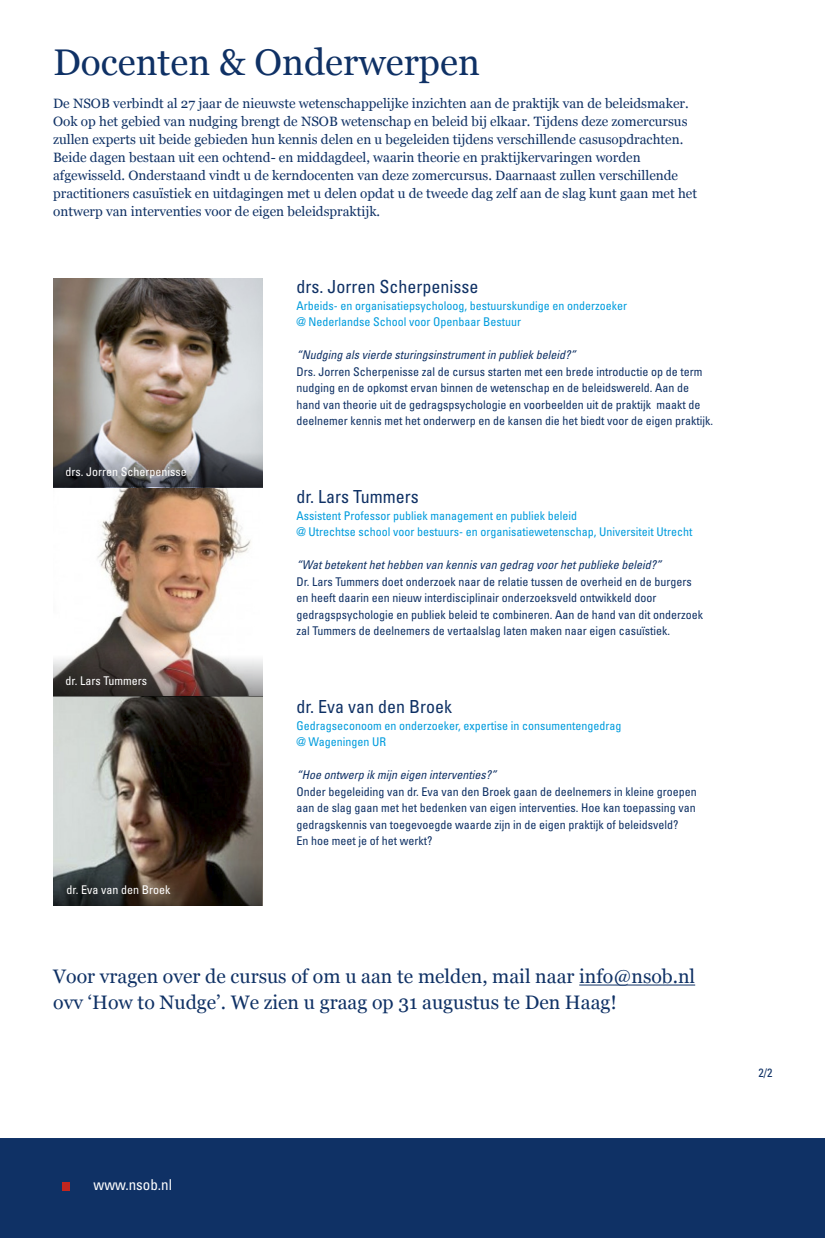
<style>
.page{position:relative;width:825px;height:1238px;background:#fff}
.page>*{position:absolute;margin:0;border:0;box-sizing:border-box;transform-origin:0 0}
.t1{font:37.05px "Georgia";color:#0f3165}
.t2{font:19.5px/25.5px "Georgia";color:#0f3165}
.t3{font:condensed 18px "Univers";color:#0f3165}
.t4{font:condensed 15px "Univers";color:#fff}
.t5{font:13.5px/18px "Georgia";color:#0f3165}
.t6{font:condensed 12px/16.5px "Univers";color:#0f3165}
.t7{font:condensed 12px/16.5px "Univers";color:#009cdd}
.t8{font:italic condensed 12px "Univers";color:#0f3165}
.t9{font:condensed 12px "Univers";color:#fff}
</style>
<div class="page">
<hr style="left:579px;top:984px;width:116px;height:1px;background:#0f3165">
<img style="left:54px;top:279px;width:208px;height:584px">
<svg style="left:53px;top:863px;width:209px;height:42px;background:#423c35"></svg>
<svg style="left:53px;top:654px;width:209px;height:42px;background:#6e615e"></svg>
<svg style="left:53px;top:451px;width:209px;height:36px;background:#616063"></svg>
<div style="left:0;top:1138px;width:825px;height:99px;background:#0f3165"></div>
<div style="left:62px;top:1182px;width:8px;height:8px;background:#c3261f"></div>
<h1 class="t1" style="left:53px;top:40px;width:428px">Docenten &amp; Onderwerpen</h1>
<p class="t5" style="left:53px;top:95px;width:645px">De NSOB verbindt al 27 jaar de nieuwste wetenschappelijke inzichten aan de praktijk van de beleidsmaker.<br>Ook op het gebied van nudging brengt de NSOB wetenschap en beleid bij elkaar. Tijdens deze zomercursus zullen experts uit beide gebieden hun kennis delen en u begeleiden tijdens verschillende casusopdrachten.<br>Beide dagen bestaan uit een ochtend- en middagdeel, waarin theorie en praktijkervaringen worden afgewisseld. Onderstaand vindt u de kerndocenten van deze zomercursus. Daarnaast zullen verschillende practitioners casuïstiek en uitdagingen met u delen opdat u de tweede dag zelf aan de slag kunt gaan met het ontwerp van interventies voor de eigen beleidspraktijk.</p>
<p class="t9" style="left:66px;top:464px;width:123px">drs. Jorren Scherpenisse</p>
<p class="t9" style="left:66px;top:673px;width:83px">dr. Lars Tummers</p>
<p class="t9" style="left:67px;top:881px;width:105px">dr. Eva van den Broek</p>
<h3 class="t3" style="left:296px;top:275px;width:183px">drs. Jorren Scherpenisse</h3>
<p class="t7" style="left:296px;top:297px;width:332px">Arbeids- en organisatiepsycholoog, bestuurskundige en onderzoeker @ Nederlandse School voor Openbaar Bestuur</p>
<p class="t8" style="left:296px;top:347px;width:281px">“Nudging als vierde sturingsinstrument in publiek beleid?”</p>
<p class="t6" style="left:296px;top:363px;width:418px">Drs. Jorren Scherpenisse zal de cursus starten met een brede introductie op de term nudging en de opkomst ervan binnen de wetenschap en de beleidswereld. Aan de hand van theorie uit de gedragspsychologie en voorbeelden uit de praktijk maakt de deelnemer kennis met het onderwerp en de kansen die het biedt voor de eigen praktijk.</p>
<h3 class="t3" style="left:296px;top:485px;width:124px">dr. Lars Tummers</h3>
<p class="t7" style="left:296px;top:507px;width:398px">Assistent Professor publiek management en publiek beleid<br>@ Utrechtse school voor bestuurs- en organisatiewetenschap, Universiteit Utrecht</p>
<p class="t8" style="left:296px;top:557px;width:366px">“Wat betekent het hebben van kennis van gedrag voor het publieke beleid?”</p>
<p class="t6" style="left:296px;top:573px;width:408px">Dr. Lars Tummers doet onderzoek naar de relatie tussen de overheid en de burgers en heeft daarin een nieuw interdisciplinair onderzoeksveld ontwikkeld door gedragspsychologie en publiek beleid te combineren. Aan de hand van dit onderzoek zal Tummers de deelnemers de vertaalslag laten maken naar eigen casuïstiek.</p>
<h3 class="t3" style="left:296px;top:695px;width:157px">dr. Eva van den Broek</h3>
<p class="t7" style="left:296px;top:717px;width:327px">Gedragseconoom en onderzoeker, expertise in consumentengedrag @ Wageningen UR</p>
<p class="t8" style="left:296px;top:767px;width:201px">“Hoe ontwerp ik mijn eigen interventies?”</p>
<p class="t6" style="left:296px;top:783px;width:402px">Onder begeleiding van dr. Eva van den Broek gaan de deelnemers in kleine groepen aan de slag gaan met het bedenken van eigen interventies. Hoe kan toepassing van gedragskennis van toegevoegde waarde zijn in de eigen praktijk of beleidsveld?<br>En hoe meet je of het werkt?</p>
<h2 class="t2" style="left:53px;top:964px;width:643px">Voor vragen over de cursus of om u aan te melden, mail naar info@nsob.nl ovv ‘How to Nudge’. We zien u graag op 31 augustus te Den Haag!</h2>
<p class="t4" style="left:94px;top:1175px;width:80px">www.nsob.nl</p>
<p class="t6" style="left:758px;top:1064px;width:15px">2/2</p>
</div>
